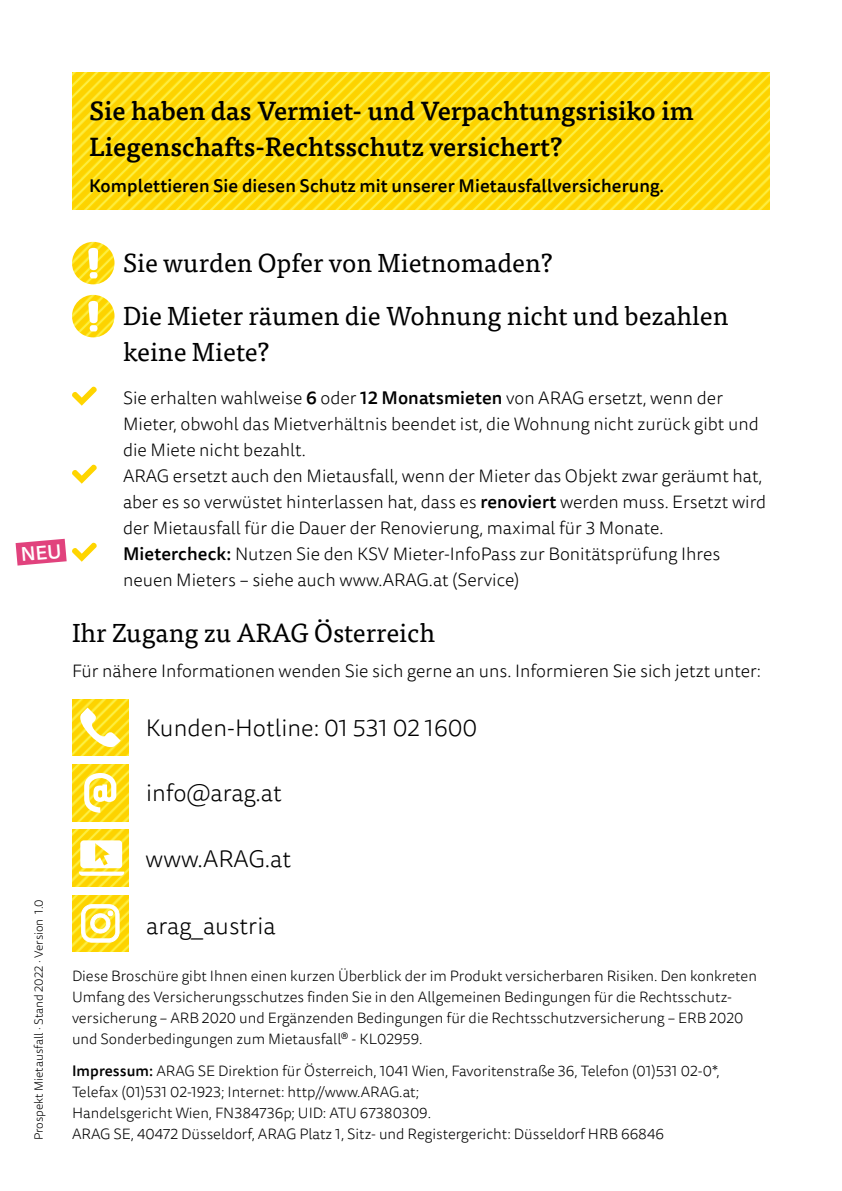
<style>
.page{position:relative;width:842px;height:1191px;background:#fff}
.page>*{position:absolute;margin:0;border:0;box-sizing:border-box;transform-origin:0 0}
.t1{font:26px/53px "Tisa OT";color:#000}
.t2{font:500 26px/36px "Tisa OT";color:#000}
.t3{font:300 24px "Tisa Sans OT";color:#000}
.t4{font:300 18px/26px "Tisa Sans OT";color:#000}
.t5{font:500 18px "Tisa Sans OT";letter-spacing:.005em;color:#000}
.t6{font:300 15px/21px "Tisa Sans OT";color:#000}
.t7{font:300 12px "Tisa Sans OT";color:#000}
.s1{font-weight:500}
</style>
<div class="page">
<img style="left:72px;top:72px;width:698px;height:137px">
<img style="left:72px;top:242px;width:43px;height:42px;border-radius:21px">
<svg style="left:88px;top:248px;width:10px;height:30px"></svg>
<img style="left:72px;top:295px;width:43px;height:42px;border-radius:21px">
<svg style="left:88px;top:301px;width:10px;height:30px"></svg>
<svg style="left:72px;top:386px;width:25px;height:20px"></svg>
<svg style="left:72px;top:464px;width:25px;height:20px"></svg>
<img style="left:72px;top:699px;width:57px;height:56px">
<svg style="left:74px;top:707px;width:47px;height:45px"></svg>
<img style="left:72px;top:764px;width:57px;height:57px">
<svg style="left:84px;top:773px;width:32px;height:39px"></svg>
<img style="left:72px;top:829px;width:57px;height:57px">
<svg style="left:79px;top:840px;width:45px;height:35px"></svg>
<img style="left:72px;top:895px;width:57px;height:56px">
<svg style="left:81px;top:903px;width:39px;height:40px"></svg>
<svg style="left:16px;top:539px;width:81px;height:26px"></svg>
<p class="t7" style="left:32px;top:1140px;width:243px;rotate:-90deg">Prospekt Mietausfall · Stand 2022 · Version 1.0</p>
<h1 class="t2" style="left:89px;top:93px;width:606px">Sie haben das Vermiet- und Verpachtungsrisiko im<br>Liegenschafts-Rechtsschutz versichert?</h1>
<p class="t5" style="left:89px;top:175px;width:577px">Komplettieren Sie diesen Schutz mit unserer Mietausfallversicherung.</p>
<h1 class="t1" style="left:123px;top:236px;width:607px">Sie wurden Opfer von Mietnomaden?<br>Die Mieter räumen die Wohnung nicht und bezahlen</h1>
<h1 class="t1" style="left:123px;top:325px;width:148px">keine Miete?</h1>
<p class="t4" style="left:123px;top:385px;width:645px">Sie erhalten wahlweise <span class="s1">6</span> oder <span class="s1">12 Monatsmieten</span> von ARAG ersetzt, wenn der Mieter, obwohl das Mietverhältnis beendet ist, die Wohnung nicht zurück gibt und die Miete nicht bezahlt.<br>ARAG ersetzt auch den Mietausfall, wenn der Mieter das Objekt zwar geräumt hat, aber es so verwüstet hinterlassen hat, dass es <span class="s1">renoviert</span> werden muss. Ersetzt wird der Mietausfall für die Dauer der Renovierung, maximal für 3 Monate.<br><span class="s1">Mietercheck:</span> Nutzen Sie den KSV Mieter-InfoPass zur Bonitätsprüfung Ihres neuen Mieters – siehe auch www.ARAG.at (Service)</p>
<h1 class="t1" style="left:72px;top:607px;width:364px">Ihr Zugang zu ARAG Österreich</h1>
<p class="t4" style="left:72px;top:659px;width:690px">Für nähere Informationen wenden Sie sich gerne an uns. Informieren Sie sich jetzt unter:</p>
<h2 class="t3" style="left:146px;top:713px;width:333px">Kunden-Hotline: 01 531 02 1600</h2>
<h2 class="t3" style="left:146px;top:779px;width:137px">info@arag.at</h2>
<h2 class="t3" style="left:146px;top:844px;width:147px">www.ARAG.at</h2>
<h2 class="t3" style="left:146px;top:911px;width:131px">arag_austria</h2>
<p class="t6" style="left:72px;top:965px;width:686px">Diese Broschüre gibt Ihnen einen kurzen Überblick der im Produkt versicherbaren Risiken. Den konkreten Umfang des Versicherungsschutzes finden Sie in den Allgemeinen Bedingungen für die Rechtsschutz&shy;versicherung – ARB 2020 und Ergänzenden Bedingungen für die Rechtsschutzversicherung – ERB 2020 und Sonderbedingungen zum Mietausfall® - KL02959.</p>
<p class="t6" style="left:72px;top:1061px;width:649px"><span class="s1">Impressum:</span> ARAG SE Direktion für Österreich, 1041 Wien, Favoritenstraße 36, Telefon (01)531 02-0*, Telefax (01)531 02-1923; Internet: http//www.ARAG.at;<br>Handelsgericht Wien, FN384736p; UID: ATU 67380309.<br>ARAG SE, 40472 Düsseldorf, ARAG Platz 1, Sitz- und Registergericht: Düsseldorf HRB 66846</p>
</div>
